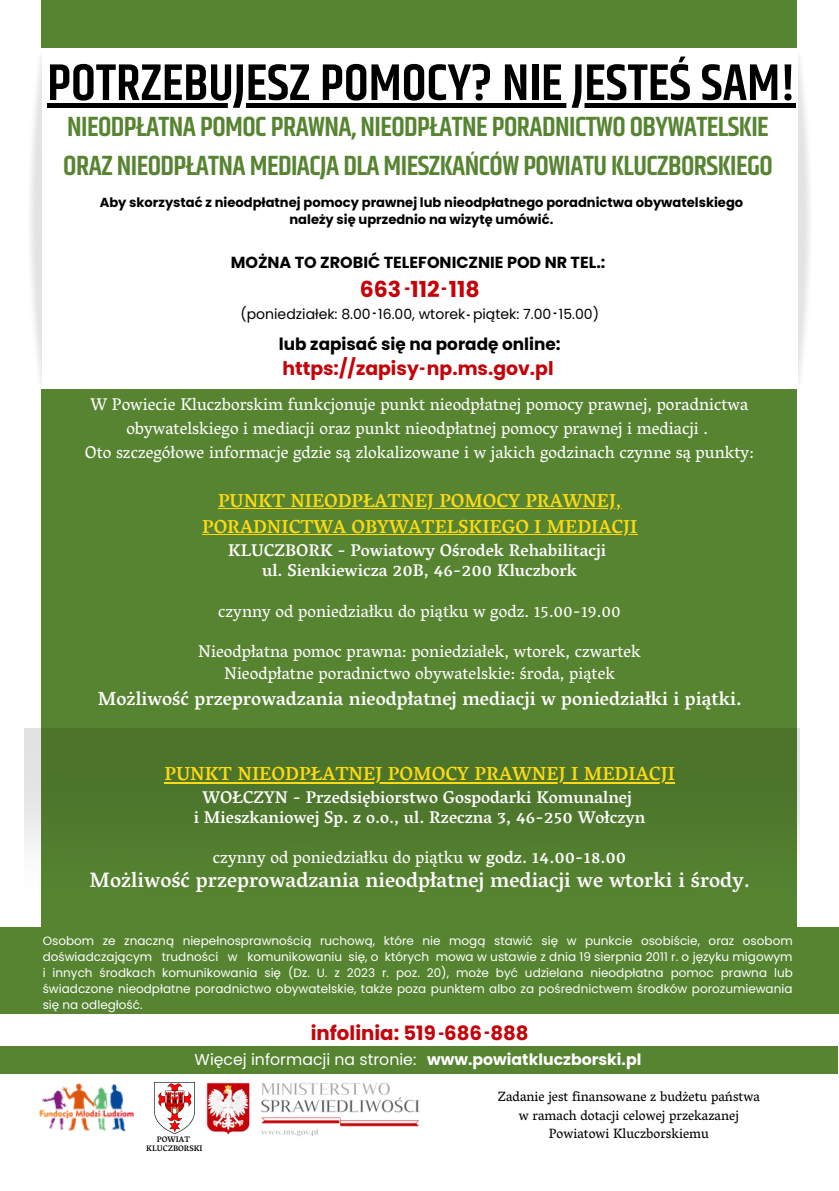
<style>
.page{position:relative;width:839px;height:1191px;background:#fff}
.page>*{position:absolute;margin:0;border:0;box-sizing:border-box;transform-origin:0 0}
.t1{font:600 52px "Khand";color:#000}
.t2{font:600 28px/39px "Khand";letter-spacing:-.02em;color:#568431}
.t3{font:700 22px "Poppins";color:#c4040a}
.t4{font:500 21.2px "Vesper Libre";color:#fff}
.t5{font:700 19.8px "Poppins";color:#c4040a}
.t6{font:500 19.4px "Vesper Libre";color:#fff}
.t7{font:500 19.2px/26px "Vesper Libre";color:#feda15;text-align:center}
.t8{font:700 18.8px "Poppins";color:#c4040a}
.t9{font:17.2px/24px "Vesper Libre";color:#fff;text-align:center}
.t10{font:500 17.2px/20.2px "Vesper Libre";color:#fff;text-align:center}
.t11{font:700 16.8px "Poppins";color:#000}
.t12{font:700 16px "Poppins";color:#000}
.t13{font:800 16px "Open Sans";color:#c4040a}
.t14{font:15.8px "Poppins";color:#fff}
.t15{font:14px "Poppins";color:#000}
.t16{font:13.8px/18.4px "Vesper Libre";color:#000;text-align:center}
.t17{font:700 13px/17.4px "Poppins";color:#000;text-align:center}
.t18{font:12px/16px "Poppins";color:#fff;text-align:justify}
.t19{font:800 10px "Open Sans";color:#000}
.t20{font:500 8px/9.4px "Vesper Libre";color:#000;text-align:center}
.s1{font-weight:500}
.s2{font-weight:700}
</style>
<div class="page">
<div style="left:41px;top:389px;width:755px;height:539px;background:#568431"></div>
<img style="left:25px;top:729px;width:774px;height:196px">
<div style="left:41px;top:0;width:755px;height:48px;background:#568431"></div>
<div style="left:0;top:928px;width:838px;height:86px;background:#568431"></div>
<img style="left:0;top:1046px;width:156px;height:86px">
<img style="left:206px;top:1082px;width:213px;height:55px">
<img style="left:154px;top:1083px;width:41px;height:51px">
<div style="left:0;top:1047px;width:837px;height:27px;background:#568431"></div>
<hr style="left:218px;top:508px;width:403px;height:1px;background:#feda15">
<hr style="left:202px;top:534px;width:435px;height:1px;background:#feda15">
<hr style="left:164px;top:782px;width:511px;height:2px;background:#feda15">
<div style="left:47px;top:103px;width:748px;height:5px;background:#000"></div>
<h1 class="t1" style="left:47px;top:45px;width:750px">POTRZEBUJESZ POMOCY? NIE JESTEŚ SAM!</h1>
<h2 class="t2" style="left:63px;top:108px;width:711px">NIEODPŁATNA POMOC PRAWNA, NIEODPŁATNE PORADNICTWO OBYWATELSKIE<br>ORAZ NIEODPŁATNA MEDIACJA DLA MIESZKAŃCÓW POWIATU KLUCZBORSKIEGO</h2>
<p class="t17" style="left:100px;top:193px;width:645px">Aby skorzystać z nieodpłatnej pomocy prawnej lub nieodpłatnego poradnictwa obywatelskiego należy się uprzednio na wizytę umówić.</p>
<p class="t12" style="left:231px;top:251px;width:376px">MOŻNA TO ZROBIĆ TELEFONICZNIE POD NR TEL.:</p>
<p class="t3" style="left:360px;top:274px;width:121px">663 112 118</p>
<p class="t15" style="left:240px;top:304px;width:360px">(poniedziałek: 8.00 16.00, wtorek piątek: 7.00 15.00)</p>
<p class="t11" style="left:279px;top:332px;width:283px">lub zapisać się na poradę online:</p>
<p class="t8" style="left:282px;top:355px;width:273px">https://zapisy np.ms.gov.pl</p>
<p class="t13" style="left:405px;top:276px;width:43px">- -</p>
<p class="t19" style="left:372px;top:305px;width:5px">-</p>
<p class="t19" style="left:553px;top:305px;width:5px">-</p>
<p class="t19" style="left:466px;top:308px;width:5px">-</p>
<p class="t13" style="left:420px;top:356px;width:7px">-</p>
<p class="t9" style="left:85px;top:393px;width:670px">W Powiecie Kluczborskim funkcjonuje punkt nieodpłatnej pomocy prawnej, poradnictwa obywatelskiego i mediacji oraz punkt nieodpłatnej pomocy prawnej i mediacji .<br>Oto szczegółowe informacje gdzie są zlokalizowane i w jakich godzinach czynne są punkty:</p>
<p class="t7" style="left:202px;top:488px;width:436px">PUNKT NIEODPŁATNEJ POMOCY PRAWNEJ,<br>PORADNICTWA OBYWATELSKIEGO I MEDIACJI</p>
<p class="t10" style="left:228px;top:540px;width:379px">KLUCZBORK - Powiatowy Ośrodek Rehabilitacji ul. Sienkiewicza 20B, 46-200 Kluczbork</p>
<p class="t9" style="left:218px;top:599px;width:404px">czynny od poniedziałku do piątku w godz. 15.00-19.00</p>
<p class="t9" style="left:198px;top:640px;width:444px;line-height:22px">Nieodpłatna pomoc prawna: poniedziałek, wtorek, czwartek<br>Nieodpłatne poradnictwo obywatelskie: środa, piątek</p>
<p class="t6" style="left:98px;top:687px;width:645px">Możliwość przeprowadzania nieodpłatnej mediacji w poniedziałki i piątki.</p>
<p class="t7" style="left:164px;top:760px;width:512px">PUNKT NIEODPŁATNEJ POMOCY PRAWNEJ I MEDIACJI</p>
<p class="t10" style="left:194px;top:787px;width:453px">WOŁCZYN - Przedsiębiorstwo Gospodarki Komunalnej<br>i Mieszkaniowej Sp. z o.o., ul. Rzeczna 3, 46-250 Wołczyn</p>
<p class="t9" style="left:213px;top:845px;width:415px">czynny od poniedziałku do piątku <span class="s1">w godz. 14.00-18.00</span></p>
<p class="t4" style="left:90px;top:868px;width:661px">Możliwość przeprowadzania nieodpłatnej mediacji we wtorki i środy.</p>
<p class="t18" style="left:43px;top:932px;width:751px">Osobom ze znaczną niepełnosprawnością ruchową, które nie mogą stawić się w punkcie osobiście, oraz osobom doświadczającym trudności w komunikowaniu się, o których mowa w ustawie z dnia 19 sierpnia 2011 r. o języku migowym i innych środkach komunikowania się (Dz. U. z 2023 r. poz. 20), może być udzielana nieodpłatna pomoc prawna lub świadczone nieodpłatne poradnictwo obywatelskie, także poza punktem albo za pośrednictwem środków porozumiewania się na odległość.</p>
<p class="t5" style="left:311px;top:1019px;width:219px">infolinia: 519 686 888</p>
<p class="t13" style="left:484px;top:1020px;width:7px">-</p>
<p class="t13" style="left:439px;top:1021px;width:7px">-</p>
<p class="t14" style="left:195px;top:1048px;width:448px">Więcej informacji na stronie: <span class="s2">www.powiatkluczborski.pl</span></p>
<p class="t20" style="left:146px;top:1134px;width:58px">POWIAT<br>KLUCZBORSKI</p>
<p class="t16" style="left:498px;top:1087px;width:263px">Zadanie jest finansowane z budżetu państwa w ramach dotacji celowej przekazanej<br>Powiatowi Kluczborskiemu</p>
</div>
